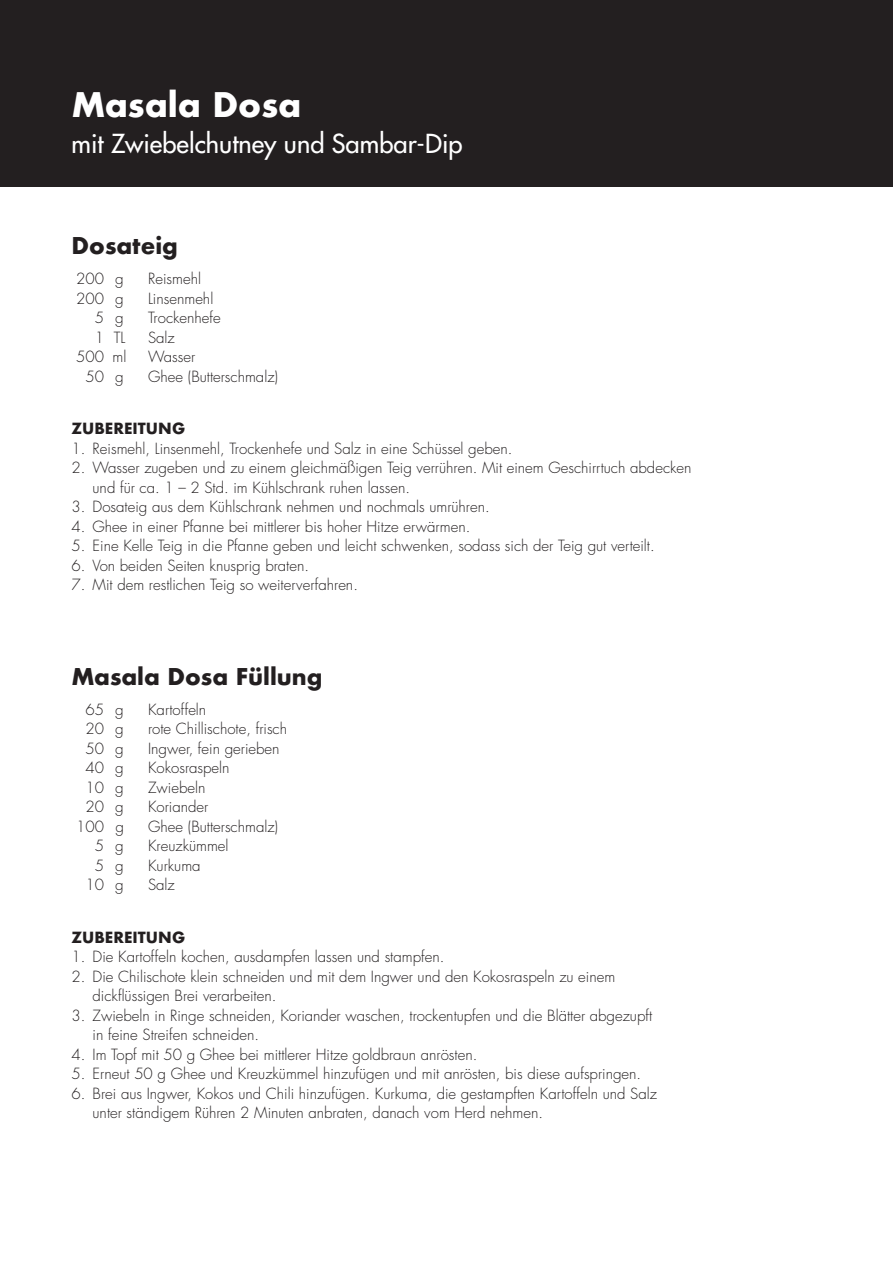
<style>
.page{position:relative;width:893px;height:1263px;background:#fff}
.page>*{position:absolute;margin:0;border:0;box-sizing:border-box;transform-origin:0 0}
.t1{font:700 33px "Futura";color:#fff}
.t2{font:500 25.5px "Futura Std";color:#fff}
.t3{font:700 22.5px "Futura";color:#231f20}
.t4{font:300 15px "Futura Std";color:#231f20}
.t5{font:700 15px "Futura";color:#231f20}
</style>
<div class="page">
<div style="left:0;top:0;width:893px;height:186px;background:#231f20"></div>
<p class="t1" style="left:72px;top:81px;width:231px">Masala Dosa</p>
<p class="t2" style="left:72px;top:128px;width:393px">mit Zwiebelchutney und Sambar-Dip</p>
<p class="t3" style="left:72px;top:229px;width:108px">Dosateig</p>
<p class="t4" style="left:76px;top:269px;width:49px">200 g</p>
<p class="t4" style="left:148px;top:269px;width:54px">Reismehl</p>
<p class="t4" style="left:76px;top:289px;width:49px">200 g</p>
<p class="t4" style="left:148px;top:289px;width:67px">Linsenmehl</p>
<p class="t4" style="left:95px;top:308px;width:31px">5 g</p>
<p class="t4" style="left:148px;top:308px;width:74px">Trockenhefe</p>
<p class="t4" style="left:95px;top:328px;width:32px">1 TL</p>
<p class="t4" style="left:148px;top:328px;width:28px">Salz</p>
<p class="t4" style="left:76px;top:347px;width:52px">500 ml</p>
<p class="t4" style="left:148px;top:347px;width:49px">Wasser</p>
<p class="t4" style="left:85px;top:367px;width:40px">50 g</p>
<p class="t4" style="left:148px;top:367px;width:132px">Ghee (Butterschmalz)</p>
<p class="t5" style="left:72px;top:417px;width:115px">ZUBEREITUNG</p>
<p class="t4" style="left:72px;top:439px;width:442px">1. Reismehl, Linsenmehl, Trockenhefe und Salz in eine Schüssel geben.</p>
<p class="t4" style="left:72px;top:458px;width:621px">2. Wasser zugeben und zu einem gleichmäßigen Teig verrühren. Mit einem Geschirrtuch abdecken</p>
<p class="t4" style="left:93px;top:478px;width:319px">und für ca. 1 – 2 Std. im Kühlschrank ruhen lassen.</p>
<p class="t4" style="left:72px;top:497px;width:420px">3. Dosateig aus dem Kühlschrank nehmen und nochmals umrühren.</p>
<p class="t4" style="left:72px;top:517px;width:400px">4. Ghee in einer Pfanne bei mittlerer bis hoher Hitze erwärmen.</p>
<p class="t4" style="left:72px;top:536px;width:585px">5. Eine Kelle Teig in die Pfanne geben und leicht schwenken, sodass sich der Teig gut verteilt.</p>
<p class="t4" style="left:72px;top:556px;width:239px">6. Von beiden Seiten knusprig braten.</p>
<p class="t4" style="left:72px;top:575px;width:288px">7. Mit dem restlichen Teig so weiterverfahren.</p>
<p class="t3" style="left:72px;top:660px;width:252px">Masala Dosa Füllung</p>
<p class="t4" style="left:85px;top:700px;width:40px">65 g</p>
<p class="t4" style="left:148px;top:700px;width:60px">Kartoffeln</p>
<p class="t4" style="left:85px;top:719px;width:40px">20 g</p>
<p class="t4" style="left:148px;top:719px;width:141px">rote Chillischote, frisch</p>
<p class="t4" style="left:85px;top:739px;width:40px">50 g</p>
<p class="t4" style="left:148px;top:739px;width:133px">Ingwer, fein gerieben</p>
<p class="t4" style="left:85px;top:758px;width:40px">40 g</p>
<p class="t4" style="left:148px;top:758px;width:83px">Kokosraspeln</p>
<p class="t4" style="left:85px;top:778px;width:40px">10 g</p>
<p class="t4" style="left:148px;top:778px;width:59px">Zwiebeln</p>
<p class="t4" style="left:85px;top:797px;width:40px">20 g</p>
<p class="t4" style="left:148px;top:797px;width:62px">Koriander</p>
<p class="t4" style="left:76px;top:817px;width:49px">100 g</p>
<p class="t4" style="left:148px;top:817px;width:132px">Ghee (Butterschmalz)</p>
<p class="t4" style="left:95px;top:836px;width:31px">5 g</p>
<p class="t4" style="left:148px;top:836px;width:82px">Kreuzkümmel</p>
<p class="t4" style="left:95px;top:856px;width:31px">5 g</p>
<p class="t4" style="left:148px;top:856px;width:54px">Kurkuma</p>
<p class="t4" style="left:85px;top:875px;width:40px">10 g</p>
<p class="t4" style="left:148px;top:875px;width:28px">Salz</p>
<p class="t5" style="left:72px;top:926px;width:115px">ZUBEREITUNG</p>
<p class="t4" style="left:72px;top:947px;width:374px">1. Die Kartoffeln kochen, ausdampfen lassen und stampfen.</p>
<p class="t4" style="left:72px;top:967px;width:545px">2. Die Chilischote klein schneiden und mit dem Ingwer und den Kokosraspeln zu einem</p>
<p class="t4" style="left:93px;top:986px;width:185px">dickflüssigen Brei verarbeiten.</p>
<p class="t4" style="left:72px;top:1006px;width:582px">3. Zwiebeln in Ringe schneiden, Koriander waschen, trockentupfen und die Blätter abgezupft</p>
<p class="t4" style="left:93px;top:1025px;width:168px">in feine Streifen schneiden.</p>
<p class="t4" style="left:72px;top:1045px;width:407px">4. Im Topf mit 50 g Ghee bei mittlerer Hitze goldbraun anrösten.</p>
<p class="t4" style="left:72px;top:1064px;width:571px">5. Erneut 50 g Ghee und Kreuzkümmel hinzufügen und mit anrösten, bis diese aufspringen.</p>
<p class="t4" style="left:72px;top:1084px;width:587px">6. Brei aus Ingwer, Kokos und Chili hinzufügen. Kurkuma, die gestampften Kartoffeln und Salz</p>
<p class="t4" style="left:93px;top:1103px;width:452px">unter ständigem Rühren 2 Minuten anbraten, danach vom Herd nehmen.</p>
</div>
